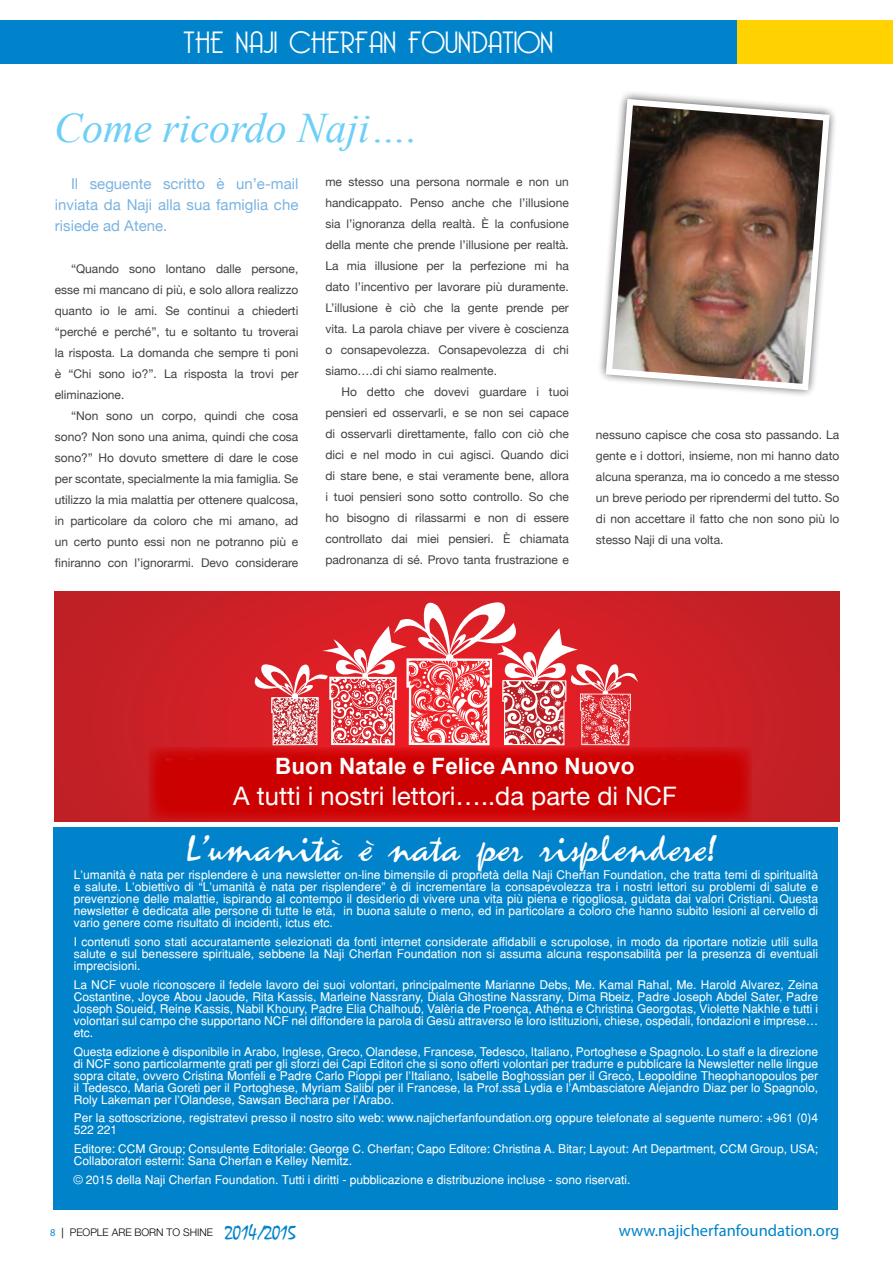
<style>
.page{position:relative;width:893px;height:1263px;background:#fff}
.page>*{position:absolute;margin:0;border:0;box-sizing:border-box;transform-origin:0 0}
.t1{font:italic 42px "Times New Roman";color:#6dcff6}
.t2{font:34.65px "Mariah";color:#fff}
.t3{font:33.15px "Steinem";color:#fff}
.t4{font:300 30px "Bellerose";color:#fff}
.t5{font:25.5px "Helvetica Neue";color:#fff}
.t6{font:25.5px "Mistral";color:#0083ca}
.t7{font:700 22.5px "Arial";color:#fff}
.t8{font:19.5px "Steinem";color:#fff}
.t9{font:16.5px "Myriad Pro";color:#0083ca}
.t10{font:15px/21px "Helvetica Neue";color:#7ab3e1;text-align:justify}
.t11{font:12px/12px "Helvetica";color:#fff;text-align:justify}
.t12{font:12px/21px "Helvetica Neue";color:#414042;text-align:justify}
.t13{font:300 10.5px "Helvetica Neue";color:#000}
.s1{font-family:"Myriad Pro";font-weight:400;color:#0083ca}
.s2{font-weight:400}
</style>
<div class="page">
<div style="left:0;top:21px;width:737px;height:43px;background:#0083ca"></div>
<div style="left:737px;top:21px;width:156px;height:43px;background:#ffd200"></div>
<svg style="left:55px;top:591px;width:784px;height:230px;background:#c82026"></svg>
<svg style="left:250px;top:594px;width:388px;height:151px;background:#e3585d"></svg>
<div style="left:53px;top:827px;width:785px;height:382px;background:#0083ca"></div>
<svg style="left:602px;top:96px;width:231px;height:297px"></svg>
<div style="left:148px;top:747px;width:603px;height:74px;background:#c00"></div>
<h3 class="t4" style="left:184px;top:25px;width:371px">THE NAJI CHERFAN FOUNDATION</h3>
<h1 class="t1" style="left:54px;top:99px;width:365px">Come ricordo Naji….</h1>
<p class="t10" style="left:55px;top:173px;width:245px;text-indent:16px">I l seguente scritto è un’e-mail inviata da Naji alla sua famiglia che risiede ad Atene.</p>
<p class="t12" style="left:55px;top:258px;width:245px;text-indent:16px">“Quando sono lontano dalle persone, esse mi mancano di più, e solo allora realizzo quanto io le ami. Se continui a chiederti “perché e perché”, tu e soltanto tu troverai la risposta. La domanda che sempre ti poni è “Chi sono io?”. La risposta la trovi per eliminazione.</p>
<p class="t12" style="left:55px;top:405px;width:245px;text-indent:16px">“Non sono un corpo, quindi che cosa sono? Non sono una anima, quindi che cosa sono?” Ho dovuto smettere di dare le cose per scontate, specialmente la mia famiglia. Se utilizzo la mia malattia per ottenere qualcosa, in particolare da coloro che mi amano, ad un certo punto essi non ne potranno più e finiranno con l’ignorarmi. Devo considerare</p>
<p class="t12" style="left:325px;top:171px;width:245px">me stesso una persona normale e non un handicappato. Penso anche che l’illusione sia l’ignoranza della realtà. È la confusione della mente che prende l’illusione per realtà.<br>La mia illusione per la perfezione mi ha dato l’incentivo per lavorare più duramente.<br>L’illusione è ciò che la gente prende per vita. La parola chiave per vivere è coscienza o consapevolezza. Consapevolezza di chi siamo….di chi siamo realmente.</p>
<p class="t12" style="left:325px;top:381px;width:245px;text-indent:16px">Ho detto che dovevi guardare i tuoi pensieri ed osservarli, e se non sei capace di osservarli direttamente, fallo con ciò che dici e nel modo in cui agisci. Quando dici di stare bene, e stai veramente bene, allora i tuoi pensieri sono sotto controllo. So che ho bisogno di rilassarmi e non di essere controllato dai miei pensieri. È chiamata padronanza di sé. Provo tanta frustrazione e</p>
<p class="t12" style="left:596px;top:424px;width:245px">nessuno capisce che cosa sto passando. La gente e i dottori, insieme, non mi hanno dato alcuna speranza, ma io concedo a me stesso un breve periodo per riprendermi del tutto. So di non accettare il fatto che non sono più lo stesso Naji di una volta.</p>
<h3 class="t3" style="left:165px;top:752px;width:564px">Merry Christmas and Happy New Year</h3>
<h3 class="t8" style="left:313px;top:791px;width:268px">to all of our readers... from NCF</h3>
<h3 class="t7" style="left:275px;top:751px;width:361px">Buon Natale e Felice Anno Nuovo</h3>
<h3 class="t5" style="left:233px;top:780px;width:445px">A tutti i nostri lettori…..da parte di NCF</h3>
<h2 class="t2" style="left:184px;top:829px;width:532px">L’umanità è nata per risplendere!</h2>
<p class="t11" style="left:74px;top:869px;width:746px">L’umanità è nata per risplendere è una newsletter on-line bimensile di proprietà della Naji Cherfan Foundation, che tratta temi di spiritualità e salute. L’obiettivo di “L’umanità è nata per risplendere” è di incrementare la consapevolezza tra i nostri lettori su problemi di salute e prevenzione delle malattie, ispirando al contempo il desiderio di vivere una vita più piena e rigogliosa, guidata dai valori Cristiani. Questa newsletter è dedicata alle persone di tutte le età, in buona salute o meno, ed in particolare a coloro che hanno subito lesioni al cervello di vario genere come risultato di incidenti, ictus etc.</p>
<p class="t11" style="left:74px;top:936px;width:746px">I contenuti sono stati accuratamente selezionati da fonti internet considerate affidabili e scrupolose, in modo da riportare notizie utili sulla salute e sul benessere spirituale, sebbene la Naji Cherfan Foundation non si assuma alcuna responsabilità per la presenza di eventuali imprecisioni.</p>
<p class="t11" style="left:74px;top:978px;width:746px">La NCF vuole riconoscere il fedele lavoro dei suoi volontari, principalmente Marianne Debs, Me. Kamal Rahal, Me. Harold Alvarez, Zeina Costantine, Joyce Abou Jaoude, Rita Kassis, Marleine Nassrany, Diala Ghostine Nassrany, Dima Rbeiz, Padre Joseph Abdel Sater, Padre Joseph Soueid, Reine Kassis, Nabil Khoury, Padre Elia Chalhoub, Valèria de Proença, Athena e Christina Georgotas, Violette Nakhle e tutti i volontari sul campo che supportano NCF nel diffondere la parola di Gesù attraverso le loro istituzioni, chiese, ospedali, fondazioni e imprese… etc.</p>
<p class="t11" style="left:74px;top:1045px;width:746px">Questa edizione è disponibile in Arabo, I nglese, Greco, Olandese, Francese, Tedesco, Italiano, Portoghese e Spagnolo. Lo staff e la direzione di NCF sono particolarmente grati per gli sforzi dei Capi Editori che si sono offerti volontari per tradurre e pubblicare la Newsletter nelle lingue sopra citate, ovvero Cristina Monfeli e Padre Carlo Pioppi per l’Italiano, Isabelle Boghossian per il Greco, Leopoldine Theophanopoulos per il Tedesco, Maria Goreti per il Portoghese, Myriam Salibi per il Francese, la Prof.ssa Lydia e l’Ambasciatore Alejandro Diaz per lo Spagnolo, Roly Lakeman per l’Olandese, Sawsan Bechara per l’Arabo.</p>
<p class="t11" style="left:74px;top:1112px;width:746px">Per la sottoscrizione, registratevi presso il nostro sito web: www.najicherfanfoundation.org oppure telefonate al seguente numero: +961 (0)4<br>522 221</p>
<p class="t11" style="left:74px;top:1143px;width:746px">Editore: CCM Group; Consulente Editoriale: George C. Cherfan; Capo Editore: Christina A. Bitar; Layout: Art Department, CCM Group, USA;<br>Collaboratori esterni: Sana Cherfan e Kelley Nemitz.</p>
<p class="t11" style="left:74px;top:1173px;width:558px">© 2015 della Naji Cherfan Foundation. Tutti i diritti - pubblicazione e distribuzione incluse - sono riservati.</p>
<p class="t13" style="left:50px;top:1224px;width:164px"><span class="s1">8</span> <span class="s2">|</span> PEOPLE ARE BORN TO SHINE</p>
<h3 class="t6" style="left:225px;top:1220px;width:72px">2014/2015</h3>
<h3 class="t9" style="left:619px;top:1220px;width:222px">www.najicherfanfoundation.org</h3>
</div>
